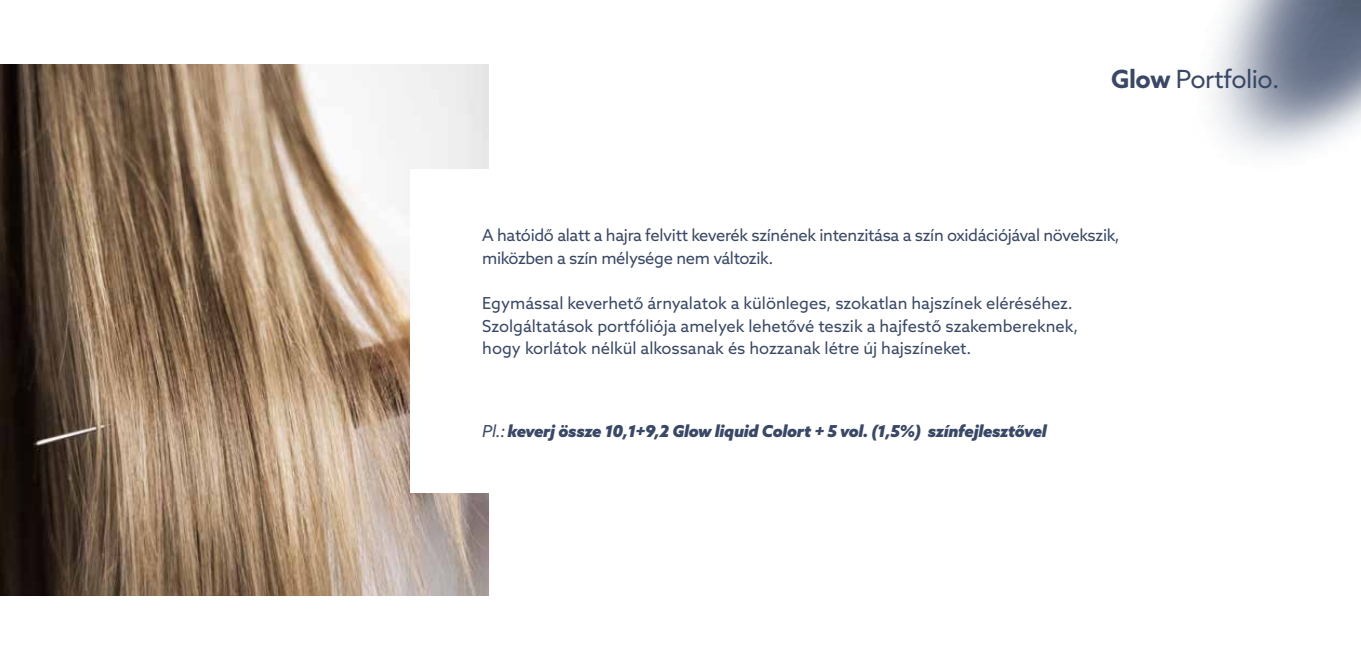
<style>
.page{position:relative;width:1361px;height:660px;background:#fff}
.page>*{position:absolute;margin:0;border:0;box-sizing:border-box;transform-origin:0 0}
.t1{font:25.05px "Azo Sans";letter-spacing:-.02em;color:#394867}
.t2{font:16.5px/22.5px "Azo Sans";color:#394867}
.t3{font:16.5px/22.5px "Azo Sans";letter-spacing:-.02em;color:#394867}
.t4{font:italic 900 16.5px "Azo Sans";letter-spacing:-.02em;color:#394867}
.s1{font-weight:700}
.s2{font-weight:400}
</style>
<div class="page">
<img style="left:0;top:65px;width:488px;height:529px">
<img style="left:1213px;top:0;width:148px;height:153px">
<div style="left:410px;top:169px;width:760px;height:323px;background:#fff"></div>
<h1 class="t1" style="left:1111px;top:62px;width:170px"><span class="s1">Glow</span> Portfolio.</h1>
<p class="t3" style="left:482px;top:224px;width:639px">A hatóidő alatt a hajra felvitt keverék színének intenzitása a szín oxidációjával növekszik, miközben a szín mélysége nem változik.</p>
<p class="t2" style="left:482px;top:291px;width:597px">Egymással keverhető árnyalatok a különleges, szokatlan hajszínek eléréséhez.<br>Szolgáltatások portfóliója amelyek lehetővé teszik a hajfestő szakembereknek, hogy korlátok nélkül alkossanak és hozzanak létre új hajszíneket.</p>
<p class="t4" style="left:482px;top:420px;width:566px"><span class="s2">Pl.:</span> keverj össze 10,1+9,2 Glow liquid Colort + 5 vol. (1,5%) színfejlesztővel</p>
</div>
